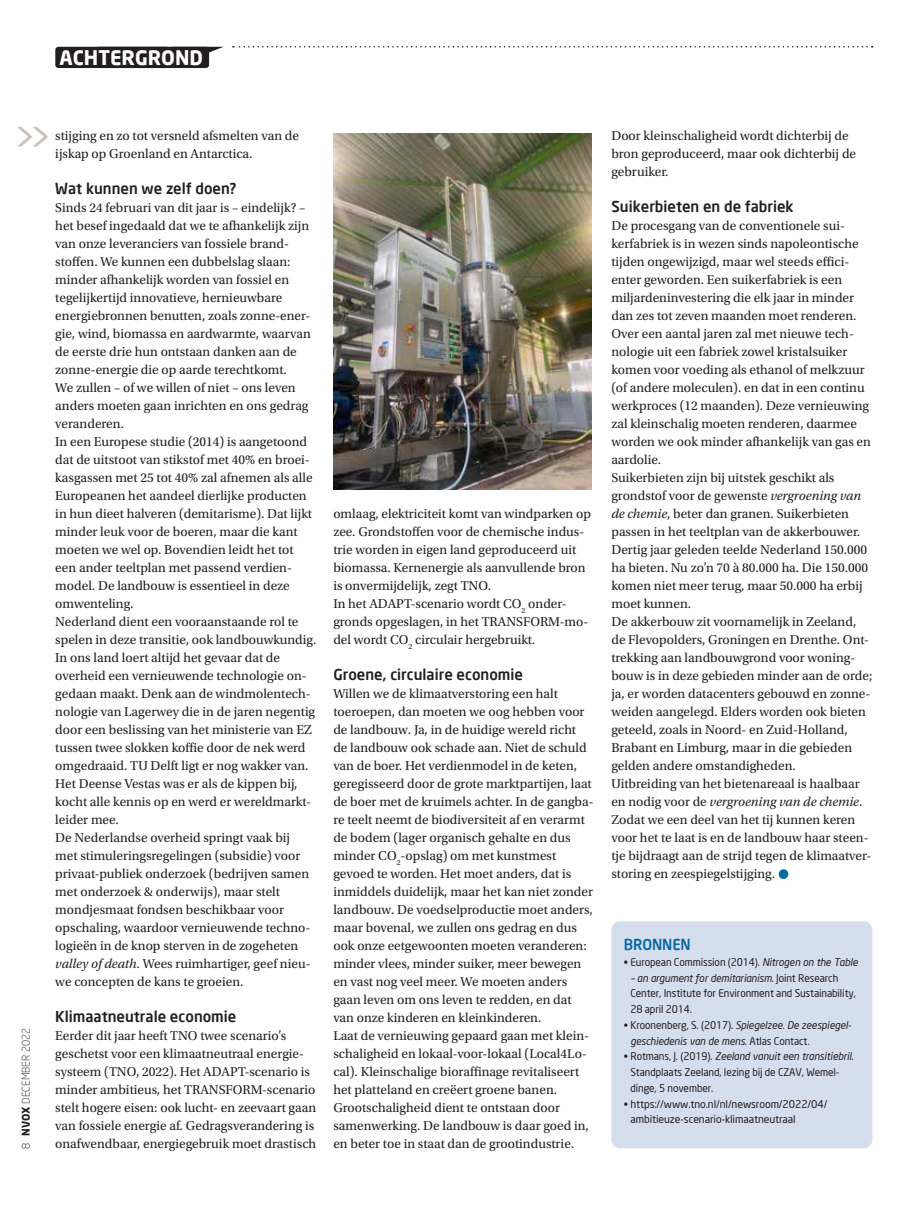
<style>
.page{position:relative;width:915px;height:1212px;background:#fff}
.page>*{position:absolute;margin:0;border:0;box-sizing:border-box;transform-origin:0 0}
.t1{font:39px "Neo Sans";color:#c8c2b7}
.t2{font:700 19.8px "Neo Sans";color:#fff}
.t3{font:500 15px "Neo Sans";color:#231f20}
.t4{font:500 15px "Neo Sans";letter-spacing:-.01em;color:#076aa5;scale:.96 1}
.t5{font:13.5px/18px "Utopia Std";color:#231f20}
.t6{font:10.5px/15.8px "Neo Sans";letter-spacing:-.01em;color:#231f20;scale:.96 1}
.t7{font:italic 10.5px/15.8px "Neo Sans";letter-spacing:-.01em;color:#231f20;scale:.96 1}
.t8{font:300 10.5px "Neo Sans";color:#231f20}
.s1{font-style:italic}
.s2{font-weight:700}
.s3{font-style:normal}
</style>
<div class="page">
<svg style="left:208px;top:47px;width:15px;height:12px"></svg>
<div style="left:55px;top:47px;width:114px;height:21px;background:#231f20;border-radius:3px"></div>
<div style="left:95px;top:47px;width:114px;height:21px;background:#231f20;border-radius:3px"></div>
<svg style="left:233px;top:46px;width:639px;height:2px"></svg>
<img style="left:333px;top:134px;width:258px;height:355px">
<div style="left:611px;top:921px;width:261px;height:227px;background:#d5deed;border-radius:9px"></div>
<h2 class="t2" style="left:60px;top:45px;width:145px">ACHTERGROND</h2>
<h1 class="t1" style="left:13px;top:114px;width:41px">&gt;&gt;</h1>
<p class="t5" style="left:55px;top:127px;width:245px">stijging en zo tot versneld afsmelten van de ijskap op Groenland en Antarctica.</p>
<p class="t3" style="left:55px;top:179px;width:182px">Wat kunnen we zelf doen?</p>
<p class="t5" style="left:55px;top:199px;width:262px">Sinds 24 februari van dit jaar is – eindelijk? – het besef ingedaald dat we te afhankelijk zijn van onze leveranciers van fossiele brand&shy;stoffen. We kunnen een dubbelslag slaan: minder afhankelijk worden van fossiel en tegelijkertijd innovatieve, hernieuwbare energiebronnen benutten, zoals zonne-ener&shy;gie, wind, biomassa en aardwarmte, waarvan de eerste drie hun ontstaan danken aan de zonne-energie die op aarde terechtkomt.<br>We zullen – of we willen of niet – ons leven anders moeten gaan inrichten en ons gedrag veranderen.<br>In een Europese studie (2014) is aangetoond dat de uitstoot van stikstof met 40% en broei&shy;kasgassen met 25 tot 40% zal afnemen als alle Europeanen het aandeel dierlijke producten in hun dieet halveren (demitarisme). Dat lijkt minder leuk voor de boeren, maar die kant moeten we wel op. Bovendien leidt het tot een ander teeltplan met passend verdien&shy;model. De landbouw is essentieel in deze omwenteling.<br>Nederland dient een vooraanstaande rol te spelen in deze transitie, ook landbouwkundig.<br>In ons land loert altijd het gevaar dat de overheid een vernieuwende technologie on&shy;gedaan maakt. Denk aan de windmolentech&shy;nologie van Lagerwey die in de jaren negentig door een beslissing van het ministerie van EZ tussen twee slokken koffie door de nek werd omgedraaid. TU Delft ligt er nog wakker van.<br>Het Deense Vestas was er als de kippen bij, kocht alle kennis op en werd er wereldmarkt&shy;leider mee.<br>De Nederlandse overheid springt vaak bij<br>met stimuleringsregelingen (subsidie) voor privaat-publiek onderzoek (bedrijven samen met onderzoek &amp; onderwijs), maar stelt mondjesmaat fondsen beschikbaar voor opschaling, waardoor vernieuwende techno&shy;logieën in de knop sterven in de zogeheten <span class="s1">valley of death</span>. Wees ruimhartiger, geef nieu&shy;we concepten de kans te groeien.</p>
<p class="t3" style="left:55px;top:1007px;width:182px">Klimaatneutrale economie</p>
<p class="t5" style="left:55px;top:1027px;width:262px">Eerder dit jaar heeft TNO twee scenario’s geschetst voor een klimaatneutraal energie&shy;systeem (TNO, 2022). Het ADAPT-scenario is minder ambitieus, het TRANSFORM-scenario stelt hogere eisen: ook lucht- en zeevaart gaan van fossiele energie af. Gedragsverandering is onafwendbaar, energiegebruik moet drastisch</p>
<p class="t8" style="left:20px;top:1149px;width:122px;rotate:-90deg">8 <span class="s2">NVOX</span> DECEMBER 2022</p>
<p class="t5" style="left:333px;top:505px;width:259px">omlaag, elektriciteit komt van windparken op zee. Grondstoffen voor de chemische indus&shy;trie worden in eigen land geproduceerd uit biomassa. Kernenergie als aanvullende bron is onvermijdelijk, zegt TNO.<br>In het ADAPT-scenario wordt CO<sub>2</sub> onder&shy;gronds opgeslagen, in het TRANSFORM-mo&shy;del wordt CO<sub>2</sub> circulair hergebruikt.</p>
<p class="t3" style="left:333px;top:665px;width:191px">Groene, circulaire economie</p>
<p class="t5" style="left:333px;top:685px;width:262px">Willen we de klimaatverstoring een halt toeroepen, dan moeten we oog hebben voor de landbouw. Ja, in de huidige wereld richt<br>de landbouw ook schade aan. Niet de schuld van de boer. Het verdienmodel in de keten, geregisseerd door de grote marktpartijen, laat de boer met de kruimels achter. In de gangba&shy;re teelt neemt de biodiversiteit af en verarmt de bodem (lager organisch gehalte en dus minder CO<sub>2</sub>-opslag) om met kunstmest gevoed te worden. Het moet anders, dat is inmiddels duidelijk, maar het kan niet zonder landbouw. De voedselproductie moet anders, maar bovenal, we zullen ons gedrag en dus ook onze eetgewoonten moeten veranderen: minder vlees, minder suiker, meer bewegen en vast nog veel meer. We moeten anders gaan leven om ons leven te redden, en dat van onze kinderen en kleinkinderen.<br>Laat de vernieuwing gepaard gaan met klein&shy;schaligheid en lokaal-voor-lokaal (Local4Lo&shy;cal). Kleinschalige bioraffinage revitaliseert het platteland en creëert groene banen.<br>Grootschaligheid dient te ontstaan door samenwerking. De landbouw is daar goed in, en beter toe in staat dan de grootindustrie.</p>
<p class="t5" style="left:611px;top:127px;width:246px">Door kleinschaligheid wordt dichterbij de bron geproduceerd, maar ook dichterbij de gebruiker.</p>
<p class="t3" style="left:611px;top:197px;width:184px">Suikerbieten en de fabriek</p>
<p class="t5" style="left:611px;top:217px;width:262px">De procesgang van de conventionele sui&shy;kerfabriek is in wezen sinds napoleontische tijden ongewijzigd, maar wel steeds effici&shy;ënter geworden. Een suikerfabriek is een miljardeninvestering die elk jaar in minder dan zes tot zeven maanden moet renderen.<br>Over een aantal jaren zal met nieuwe tech&shy;nologie uit een fabriek zowel kristalsuiker komen voor voeding als ethanol of melkzuur (of andere moleculen). en dat in een continu werkproces (12 maanden). Deze vernieuwing zal kleinschalig moeten renderen, daarmee worden we ook minder afhankelijk van gas en aardolie.<br>Suikerbieten zijn bij uitstek geschikt als grondstof voor de gewenste <span class="s1">vergroening van de chemie</span>, beter dan granen. Suikerbieten passen in het teeltplan van de akkerbouwer.<br>Dertig jaar geleden teelde Nederland 150.000 ha bieten. Nu zo’n 70 à 80.000 ha. Die 150.000 komen niet meer terug, maar 50.000 ha erbij moet kunnen.<br>De akkerbouw zit voornamelijk in Zeeland, de Flevopolders, Groningen en Drenthe. Ont&shy;trekking aan landbouwgrond voor woning&shy;bouw is in deze gebieden minder aan de orde; ja, er worden datacenters gebouwd en zonne&shy;weiden aangelegd. Elders worden ook bieten geteeld, zoals in Noord- en Zuid-Holland, Brabant en Limburg, maar in die gebieden gelden andere omstandigheden.<br>Uitbreiding van het bietenareaal is haalbaar en nodig voor de <span class="s1">vergroening van de chemie</span>.<br>Zodat we een deel van het tij kunnen keren voor het te laat is en de landbouw haar steen&shy;tje bijdraagt aan de strijd tegen de klimaatver&shy;storing en zeespiegelstijging.</p>
<p class="t4" style="left:623px;top:935px;width:71px">BRONNEN</p>
<p class="t6" style="left:623px;top:954px;width:245px">• European Commission (2014). <span class="s1">Nitrogen on the Table</span></p>
<p class="t6" style="left:630px;top:970px;width:236px"><span class="s1">– an argument for demitarianism</span>. Joint Research<br>Center, Institute for Environment and Sustainability,<br>28 april 2014.</p>
<p class="t7" style="left:630px;top:1017px;width:231px;text-indent:-7px"><span class="s3">• Kroonenberg, S. (2017).</span> Spiegelzee. De zeespiegel&shy;geschiedenis van de mens. <span class="s3">Atlas Contact.</span></p>
<p class="t6" style="left:630px;top:1048px;width:234px;text-indent:-7px">• Rotmans, J. (2019). <span class="s1">Zeeland vanuit een transitiebril.<br></span>Standplaats Zeeland, lezing bij de CZAV, Wemel&shy;dinge, 5 november.</p>
<p class="t6" style="left:630px;top:1096px;width:207px;text-indent:-7px">• https://www.tno.nl/nl/newsroom/2022/04/ ambitieuze-scenario-klimaatneutraal</p>
</div>
